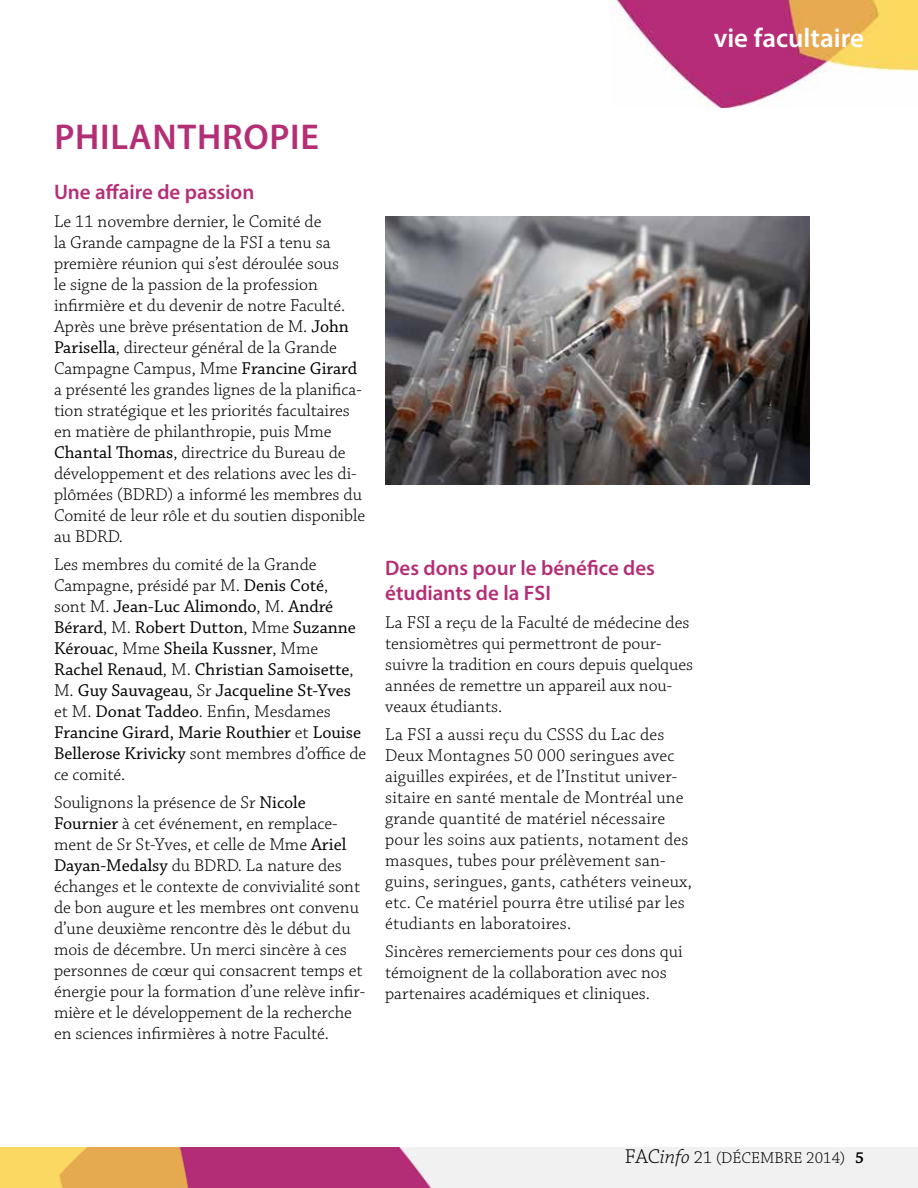
<style>
.page{position:relative;width:918px;height:1188px;background:#fff}
.page>*{position:absolute;margin:0;border:0;box-sizing:border-box;transform-origin:0 0}
.t1{font:600 36px "Myriad Pro";letter-spacing:.02em;color:#b42e76}
.t2{font:600 27px "Myriad Pro";color:#fff}
.t3{font:600 21px/25.2px "Myriad Pro";color:#b42e76}
.t4{font:300 18px/21px "Chaparral Pro";color:#000}
.t5{font:18px/21px "Chaparral Pro";color:#000}
.t6{font:300 16.5px "Chaparral Pro";color:#000}
.s1{font-weight:400}
.s2{font-weight:300}
.s3{font-size:21px}
.s4{font-style:italic;font-size:21px}
.s5{font-size:18px}
.s6{font-weight:600}
</style>
<div class="page">
<img style="left:0;top:1148px;width:918px;height:40px">
<img style="left:611px;top:0;width:307px;height:108px">
<img style="left:385px;top:216px;width:425px;height:268px">
<h2 class="t2" style="left:714px;top:21px;width:152px">vie facultaire</h2>
<h1 class="t1" style="left:54px;top:114px;width:266px">Philanthropie</h1>
<p class="t3" style="left:54px;top:179px;width:202px">Une affaire de passion</p>
<p class="t4" style="left:54px;top:212px;width:313px">Le 11 novembre dernier, le Comité de<br>la Grande campagne de la FSI a tenu sa première réunion qui s’est déroulée sous<br>le signe de la passion de la profession infirmière et du devenir de notre Faculté.<br>Après une brève présentation de M. <span class="s1">John Parisella</span>, directeur général de la Grande Campagne Campus, Mme <span class="s1">Francine Girard </span>a présenté les grandes lignes de la planifica&shy;tion stratégique et les priorités facultaires en matière de philanthropie, puis Mme <span class="s1">Chantal Thomas</span>, directrice du Bureau de développement et des relations avec les di&shy;plômées (BDRD) a informé les membres du Comité de leur rôle et du soutien disponible au BD RD.</p>
<p class="t5" style="left:54px;top:554px;width:314px"><span class="s2">Les membres du comité de la Grande Campagne, présidé par M.</span> Denis Coté<span class="s2">,<br>sont M.</span> Jean-Luc Alimondo<span class="s2">, M.</span> André Bérard<span class="s2">, M.</span> Robert Dutton<span class="s2">, Mme</span> Suzanne Kérouac<span class="s2">, Mme</span> Sheila Kussner<span class="s2">, Mme </span>Rachel Renaud<span class="s2">, M.</span> Christian Samoisette<span class="s2">, M.</span> Guy Sauvageau<span class="s2">, Sr</span> Jacqueline St-Yves <span class="s2">et M.</span> Donat Taddeo<span class="s2">. Enfin, Mesdames </span>Francine Girard, Marie Routhier <span class="s2">et</span> Louise Bellerose Krivicky <span class="s2">sont membres d’office de ce comité.</span></p>
<p class="t4" style="left:54px;top:792px;width:313px">Soulignons la présence de Sr <span class="s1">Nicole Fournier</span> à cet événement, en remplace&shy;ment de Sr St-Yves, et celle de Mme <span class="s1">Ariel Dayan-Medalsy</span> du BD RD. La nature des échanges et le contexte de convivialité sont de bon augure et les membres ont convenu d’une deuxième rencontre dès le début du mois de décembre. Un merci sincère à ces personnes de cœur qui consacrent temps et énergie pour la formation d’une relève infir&shy;mière et le développement de la recherche en sciences infirmières à notre Faculté.</p>
<p class="t3" style="left:385px;top:555px;width:271px">Des dons pour le bénéfice des étudiants de la FSI</p>
<p class="t4" style="left:385px;top:613px;width:309px">La FSI a reçu de la Faculté de médecine des tensiomètres qui permettront de pour&shy;suivre la tradition en cours depuis quelques années de remettre un appareil aux nou&shy;veaux étudiants.</p>
<p class="t4" style="left:385px;top:725px;width:308px">La FSI a aussi reçu du CSSS du Lac des Deux Montagnes 50 000 seringues avec aiguilles expirées, et de l’Institut univer&shy;sitaire en santé mentale de Montréal une grande quantité de matériel nécessaire pour les soins aux patients, notament des masques, tubes pour prélèvement san&shy;guins, seringues, gants, cathéters veineux, etc. Ce matériel pourra être utilisé par les étudiants en laboratoires.</p>
<p class="t4" style="left:385px;top:941px;width:299px">Sincères remerciements pour ces dons qui témoignent de la collaboration avec nos partenaires académiques et cliniques.</p>
<p class="t6" style="left:625px;top:1149px;width:241px"><span class="s3">FAC</span><span class="s4">info</span> <span class="s5">21</span> (décembre 2014) <span class="s6">5</span></p>
</div>
